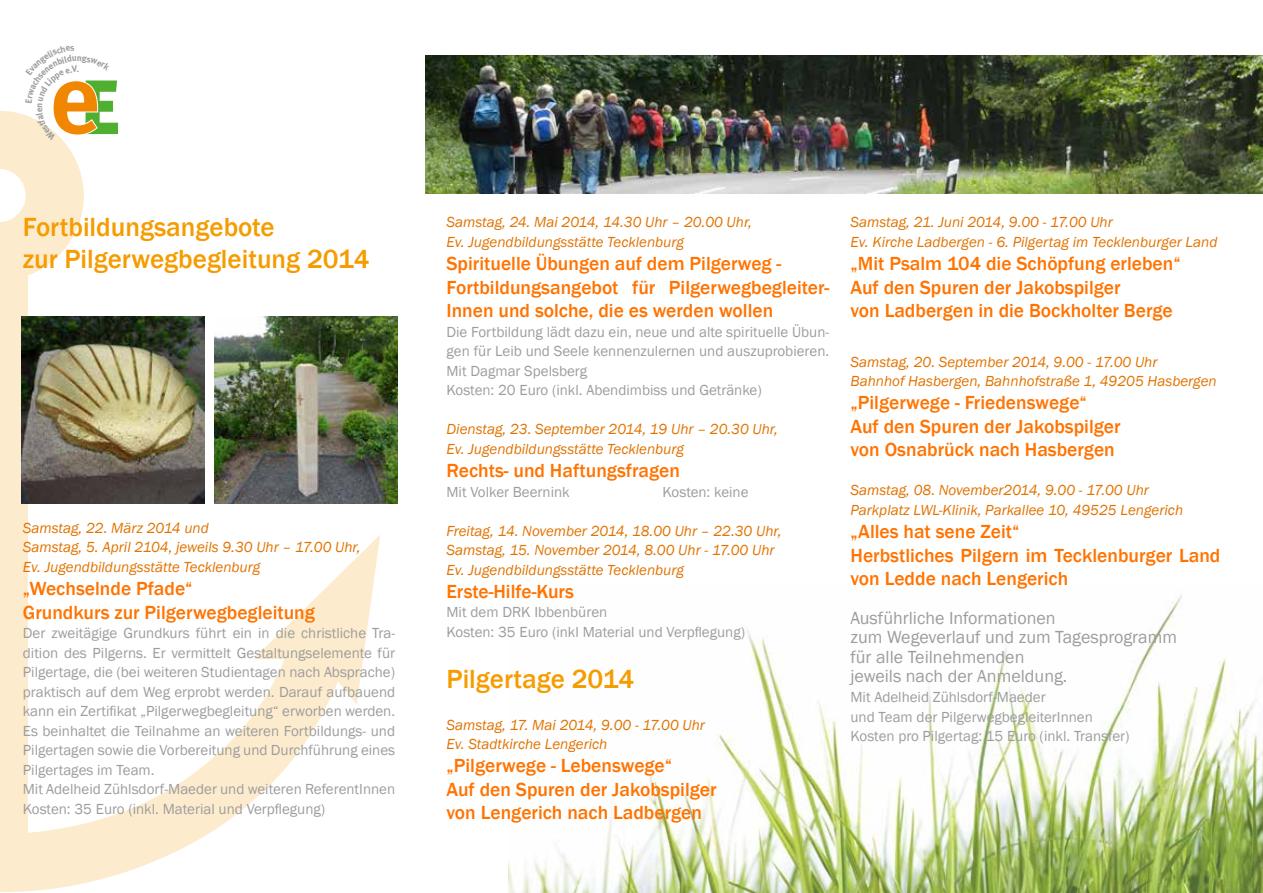
<style>
.page{position:relative;width:1263px;height:893px;background:#fff}
.page>*{position:absolute;margin:0;border:0;box-sizing:border-box;transform-origin:0 0}
.t1{font:500 27px/32.4px "Franklin Gothic";color:#f59c00}
.t2{font:500 19.5px/23.4px "Franklin Gothic";color:#ff7300}
.t3{font:18px/19.5px "Franklin Gothic";color:#9c9d9d}
.t4{font:15px/19.5px "Franklin Gothic";color:#9c9d9d}
.t5{font:italic 15px/19.5px "Franklin Gothic";color:#e17300}
</style>
<div class="page">
<img style="left:509px;top:595px;width:754px;height:298px">
<svg style="left:0;top:111px;width:380px;height:781px"></svg>
<img style="left:21px;top:317px;width:183px;height:187px">
<img style="left:215px;top:317px;width:183px;height:187px">
<img style="left:425px;top:55px;width:838px;height:138px">
<svg style="left:25px;top:80px;width:93px;height:61px"></svg>
<h1 class="t1" style="left:23px;top:211px;width:348px">Fortbildungsangebote<br>zur Pilgerwegbegleitung 2014</h1>
<p class="t5" style="left:23px;top:518px;width:339px">Samstag, 22. März 2014 und<br>Samstag, 5. April 2104, jeweils 9.30 Uhr – 17.00 Uhr,<br>Ev. Jugendbildungsstätte Tecklenburg</p>
<h2 class="t2" style="left:23px;top:577px;width:294px">„Wechselnde Pfade“<br>Grundkurs zur Pilgerwegbegleitung</h2>
<p class="t4" style="left:23px;top:624px;width:374px">Der zweitägige Grundkurs führt ein in die christliche Tra&shy;dition des Pilgerns. Er vermittelt Gestaltungselemente für Pilgertage, die (bei weiteren Studientagen nach Absprache) praktisch auf dem Weg erprobt werden. Darauf aufbauend kann ein Zertifikat „Pilgerwegbegleitung“ erworben werden.<br>Es beinhaltet die Teilnahme an weiteren Fortbildungs- und Pilgertagen sowie die Vorbereitung und Durchführung eines Pilgertages im Team.<br>Mit Adelheid Zühlsdorf-Maeder und weiteren ReferentInnen Kosten: 35 Euro (inkl. Material und Verpflegung)</p>
<p class="t5" style="left:446px;top:213px;width:307px">Samstag, 24. Mai 2014, 14.30 Uhr – 20.00 Uhr,<br>Ev. Jugendbildungsstätte Tecklenburg</p>
<h2 class="t2" style="left:446px;top:252px;width:384px">Spirituelle Übungen auf dem Pilgerweg -<br>Fortbildungsangebot für Pilgerwegbegleiter-<br>Innen und solche, die es werden wollen</h2>
<p class="t4" style="left:446px;top:322px;width:384px">Die Fortbildung lädt dazu ein, neue und alte spirituelle Übun&shy;gen für Leib und Seele kennenzulernen und auszuprobieren.<br>Mit Dagmar Spelsberg<br>Kosten: 20 Euro (inkl. Abendimbiss und Getränke)</p>
<p class="t5" style="left:446px;top:420px;width:333px">Dienstag, 23. September 2014, 19 Uhr – 20.30 Uhr,<br>Ev. Jugendbildungsstätte Tecklenburg</p>
<h2 class="t2" style="left:446px;top:459px;width:235px">Rechts- und Haftungsfragen</h2>
<p class="t4" style="left:446px;top:482px;width:125px">Mit Volker Beernink</p>
<p class="t4" style="left:662px;top:482px;width:87px">Kosten: keine</p>
<p class="t5" style="left:446px;top:521px;width:336px">Freitag, 14. November 2014, 18.00 Uhr – 22.30 Uhr,<br>Samstag, 15. November 2014, 8.00 Uhr - 17.00 Uhr<br>Ev. Jugendbildungsstätte Tecklenburg</p>
<h2 class="t2" style="left:446px;top:580px;width:129px">Erste-Hilfe-Kurs</h2>
<p class="t4" style="left:446px;top:603px;width:300px">Mit dem DRK Ibbenbüren<br>Kosten: 35 Euro (inkl Material und Verpflegung)</p>
<h1 class="t1" style="left:446px;top:663px;width:189px">Pilgertage 2014</h1>
<p class="t5" style="left:446px;top:715px;width:260px">Samstag, 17. Mai 2014, 9.00 - 17.00 Uhr<br>Ev. Stadtkirche Lengerich</p>
<h2 class="t2" style="left:446px;top:754px;width:272px">„Pilgerwege - Lebenswege“<br>Auf den Spuren der Jakobspilger von Lengerich nach Ladbergen</h2>
<p class="t5" style="left:850px;top:213px;width:369px">Samstag, 21. Juni 2014, 9.00 - 17.00 Uhr<br>Ev. Kirche Ladbergen - 6. Pilgertag im Tecklenburger Land</p>
<h2 class="t2" style="left:850px;top:252px;width:332px">„Mit Psalm 104 die Schöpfung erleben“<br>Auf den Spuren der Jakobspilger<br>von Ladbergen in die Bockholter Berge</h2>
<p class="t5" style="left:850px;top:352px;width:368px">Samstag, 20. September 2014, 9.00 - 17.00 Uhr<br>Bahnhof Hasbergen, Bahnhofstraße 1, 49205 Hasbergen</p>
<h2 class="t2" style="left:850px;top:391px;width:272px">„Pilgerwege - Friedenswege“<br>Auf den Spuren der Jakobspilger von Osnabrück nach Hasbergen</h2>
<p class="t5" style="left:850px;top:481px;width:334px">Samstag, 08. November2014, 9.00 - 17.00 Uhr<br>Parkplatz LWL-Klinik, Parkallee 10, 49525 Lengerich</p>
<h2 class="t2" style="left:850px;top:520px;width:371px">„Alles hat sene Zeit“<br>Herbstliches Pilgern im Tecklenburger Land von Ledde nach Lengerich</h2>
<p class="t3" style="left:850px;top:609px;width:328px">Ausführliche Informationen<br>zum Wegeverlauf und zum Tagesprogramm für alle Teilnehmenden<br>jeweils nach der Anmeldung.</p>
<p class="t4" style="left:850px;top:688px;width:281px">Mit Adelheid Zühlsdorf-Maeder<br>und Team der PilgerwegbegleiterInnen<br>Kosten pro Pilgertag: 15 Euro (inkl. Transfer)</p>
</div>
